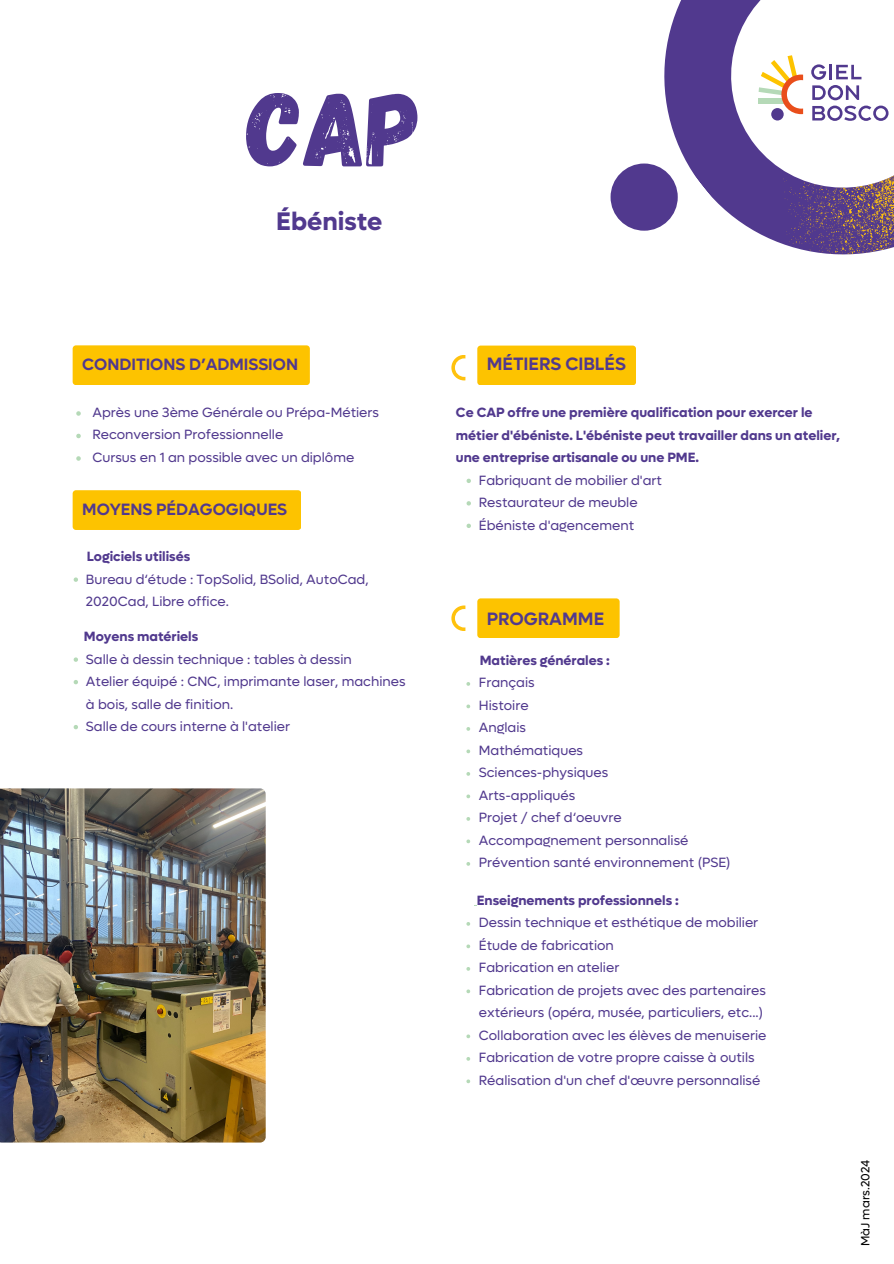
<style>
.page{position:relative;width:894px;height:1264px;background:#fff}
.page>*{position:absolute;margin:0;border:0;box-sizing:border-box;transform-origin:0 0}
.t1{font:105px "Gagalin";color:#51398e}
.t2{font:700 25.5px "Lufga";color:#51398e}
.t3{font:600 18px "Lufga";color:#51398e}
.t4{font:600 16.5px "Lufga";color:#51398e}
.t5{font:13.5px/22.5px "Lufga";color:#51398e}
.t6{font:700 13.5px/22.5px "Lufga";color:#51398e}
.t7{font:12px "Lufga";color:#000}
</style>
<div class="page">
<svg style="left:451px;top:355px;width:14px;height:25px"></svg>
<div style="left:73px;top:345px;width:237px;height:40px;background:#fdc300;border-radius:3px"></div>
<div style="left:477px;top:345px;width:159px;height:40px;background:#fdc300;border-radius:3px"></div>
<div style="left:477px;top:598px;width:142px;height:40px;background:#fdc300;border-radius:3px"></div>
<svg style="left:451px;top:605px;width:14px;height:26px"></svg>
<svg style="left:610px;top:0;width:151px;height:232px;fill:#51398e"></svg>
<svg style="left:756px;top:55px;width:137px;height:200px"></svg>
<img style="left:0;top:788px;width:265px;height:354px">
<svg style="left:466px;top:704px;width:4px;height:4px"></svg>
<svg style="left:466px;top:749px;width:4px;height:4px"></svg>
<svg style="left:466px;top:794px;width:4px;height:4px"></svg>
<svg style="left:466px;top:839px;width:4px;height:4px"></svg>
<svg style="left:466px;top:944px;width:4px;height:4px"></svg>
<svg style="left:466px;top:989px;width:4px;height:4px"></svg>
<svg style="left:466px;top:1034px;width:4px;height:4px"></svg>
<svg style="left:466px;top:1079px;width:4px;height:4px"></svg>
<svg style="left:76px;top:411px;width:5px;height:5px"></svg>
<svg style="left:76px;top:434px;width:5px;height:4px"></svg>
<svg style="left:76px;top:456px;width:5px;height:5px"></svg>
<svg style="left:466px;top:478px;width:5px;height:5px"></svg>
<svg style="left:466px;top:501px;width:5px;height:4px"></svg>
<svg style="left:466px;top:523px;width:5px;height:5px"></svg>
<svg style="left:74px;top:577px;width:4px;height:5px"></svg>
<svg style="left:74px;top:657px;width:4px;height:4px"></svg>
<svg style="left:74px;top:680px;width:4px;height:4px"></svg>
<svg style="left:74px;top:725px;width:4px;height:4px"></svg>
<div style="left:73px;top:490px;width:228px;height:40px;background:#fdc300;border-radius:3px"></div>
<p class="t1" style="left:247px;top:61px;width:177px">CAP</p>
<p class="t2" style="left:276px;top:205px;width:107px">Ébéniste</p>
<p class="t4" style="left:82px;top:354px;width:217px">CONDITIONS D’ADMISSION</p>
<p class="t3" style="left:486px;top:352px;width:140px">MÉTIERS CIBLÉS</p>
<p class="t5" style="left:92px;top:401px;width:288px">Après une 3ème Générale ou Prépa-Métiers</p>
<p class="t5" style="left:92px;top:424px;width:192px">Reconversion Professionnelle</p>
<p class="t5" style="left:92px;top:446px;width:263px">Cursus en 1 an possible avec un diplôme</p>
<h5 class="t4" style="left:82px;top:498px;width:206px">MOYENS PÉDAGOGIQUES</h5>
<p class="t6" style="left:87px;top:545px;width:105px">Logiciels utilisés</p>
<p class="t5" style="left:86px;top:568px;width:284px">Bureau d‘étude : TopSolid, BSolid, AutoCad,<br>2020Cad, Libre office.</p>
<p class="t6" style="left:84px;top:625px;width:116px">Moyens matériels</p>
<p class="t5" style="left:86px;top:648px;width:267px">Salle à dessin technique : tables à dessin</p>
<p class="t5" style="left:86px;top:670px;width:321px">Atelier équipé : CNC, imprimante laser, machines à bois, salle de finition.</p>
<p class="t5" style="left:86px;top:715px;width:205px">Salle de cours interne à l'atelier</p>
<p class="t6" style="left:456px;top:402px;width:385px">Ce CAP offre une première qualification pour exercer le métier d'ébéniste. L'ébéniste peut travailler dans un atelier, une entreprise artisanale ou une PME.</p>
<p class="t5" style="left:478px;top:469px;width:185px">Fabriquant de mobilier d'art</p>
<h4 class="t5" style="left:478px;top:492px;width:160px">Restaurateur de meuble</h4>
<p class="t5" style="left:478px;top:514px;width:157px">Ébéniste d'agencement</p>
<h2 class="t3" style="left:486px;top:607px;width:119px">PROGRAMME</h2>
<p class="t6" style="left:479px;top:649px;width:132px">Matières générales :</p>
<h3 class="t5" style="left:478px;top:671px;width:57px">Français</h3>
<h3 class="t5" style="left:478px;top:694px;width:51px">Histoire</h3>
<p class="t5" style="left:478px;top:716px;width:49px">Anglais</p>
<p class="t5" style="left:478px;top:739px;width:106px">Mathématiques</p>
<p class="t5" style="left:478px;top:761px;width:131px">Sciences-physiques</p>
<h4 class="t5" style="left:478px;top:784px;width:98px">Arts-appliqués</h4>
<p class="t5" style="left:478px;top:806px;width:144px">Projet / chef d‘oeuvre</p>
<p class="t5" style="left:478px;top:829px;width:211px">Accompagnement personnalisé</p>
<p class="t5" style="left:478px;top:851px;width:253px">Prévention santé environnement (PSE)</p>
<h3 class="t6" style="left:476px;top:889px;width:203px">Enseignements professionnels :</h3>
<h4 class="t5" style="left:478px;top:911px;width:281px">Dessin technique et esthétique de mobilier</h4>
<p class="t5" style="left:478px;top:934px;width:136px">Étude de fabrication</p>
<h4 class="t5" style="left:478px;top:956px;width:142px">Fabrication en atelier</h4>
<p class="t5" style="left:478px;top:979px;width:288px">Fabrication de projets avec des partenaires extérieurs (opéra, musée, particuliers, etc...)</p>
<p class="t5" style="left:478px;top:1024px;width:289px">Collaboration avec les élèves de menuiserie</p>
<p class="t5" style="left:478px;top:1046px;width:277px">Fabrication de votre propre caisse à outils</p>
<h3 class="t5" style="left:478px;top:1069px;width:283px">Réalisation d'un chef d'œuvre personnalisé</h3>
<p class="t7" style="left:857px;top:1245px;width:88px;rotate:-90deg">MàJ mars.2024</p>
</div>
